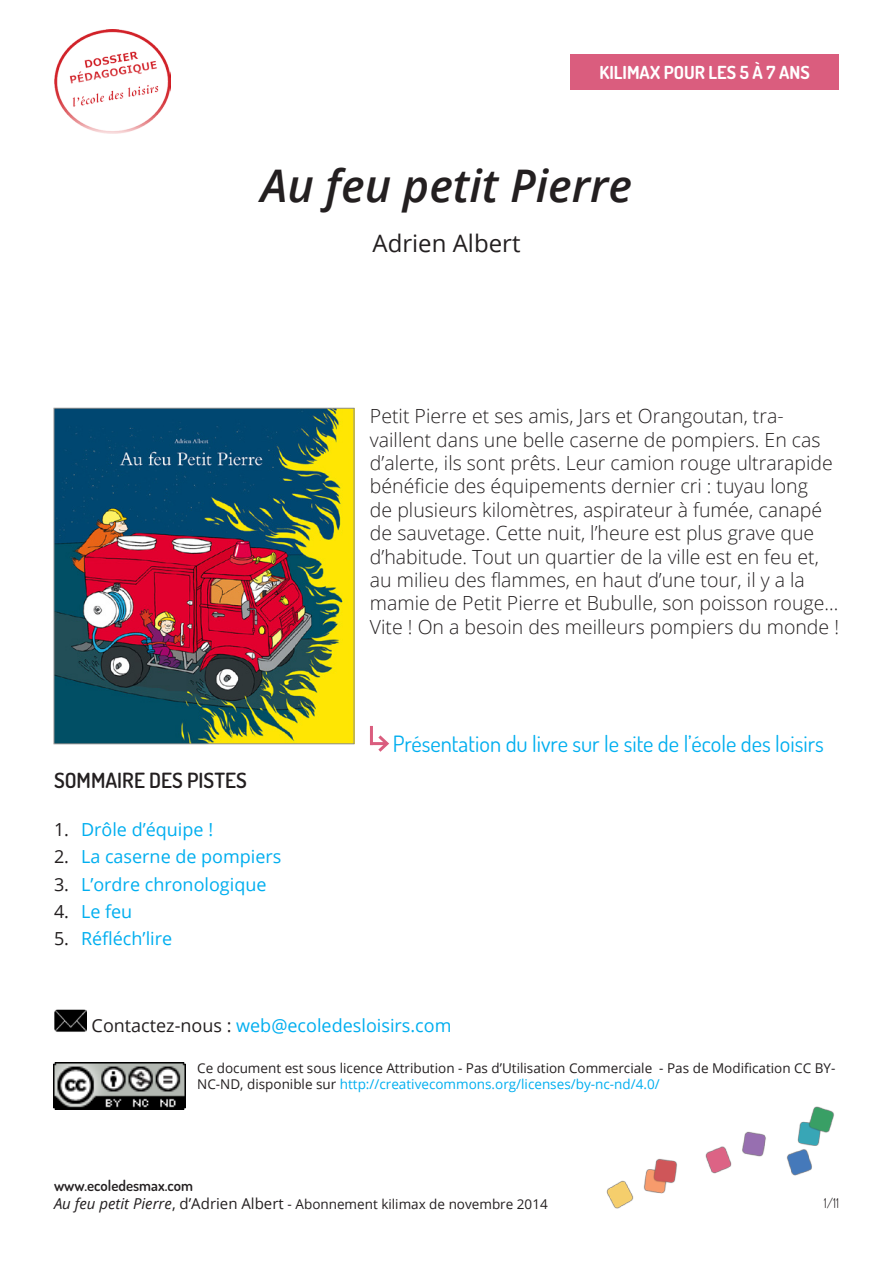
<style>
.page{position:relative;width:893px;height:1263px;background:#fff}
.page>*{position:absolute;margin:0;border:0;box-sizing:border-box;transform-origin:0 0}
.t1{font:italic 600 45px "Open Sans";color:#231f20}
.t2{font:24px "Open Sans";color:#231f20}
.t3{font:22.5px "Dosis";color:#00aeef}
.t4{font:600 21px "Dosis";color:#231f20}
.t5{font:300 19.5px/23.4px "Open Sans";color:#231f20}
.t6{font:18px "Open Sans";color:#00aeef}
.t7{font:700 18px "Dosis";color:#fff}
.t8{font:600 15px "Dosis";color:#231f20}
.Texte_courant{font:13.5px/16.2px "Open Sans";color:#231f20}
.t9{font:300 13.5px "Dosis";color:#231f20}
.s1{color:#231f20}
.s2{color:#00aeef}
.s3{font-style:italic;font-size:15px}
.s4{font-size:15px}
</style>
<div class="page">
<img style="left:54px;top:30px;width:117px;height:103px">
<img style="left:606px;top:1106px;width:228px;height:103px">
<img style="left:56px;top:410px;width:296px;height:332px">
<div style="left:54px;top:408px;width:300px;height:336px;border:1px solid #8d8d8d"></div>
<img style="left:54px;top:1009px;width:33px;height:23px">
<hr style="left:370px;top:726px;width:3px;height:19px;background:#da5d7e">
<hr style="left:370px;top:742px;width:17px;height:3px;background:#da5d7e">
<svg style="left:375px;top:735px;width:14px;height:17px"></svg>
<img style="left:54px;top:1063px;width:132px;height:46px">
<div style="left:570px;top:54px;width:269px;height:36px;background:#da5d7e"></div>
<p class="t7" style="left:599px;top:60px;width:212px">KILIMAX POUR LES 5 À 7 ANS</p>
<p class="t1" style="left:261px;top:154px;width:373px">Au feu petit Pierre</p>
<p class="t2" style="left:373px;top:227px;width:149px">Adrien Albert</p>
<p class="t5" style="left:370px;top:404px;width:471px">Petit Pierre et ses amis, Jars et Orangoutan, tra&shy;vaillent dans une belle caserne de pompiers. En cas d’alerte, ils sont prêts. Leur camion rouge ultrarapide bénéficie des équipements dernier cri : tuyau long<br>de plusieurs kilomètres, aspirateur à fumée, canapé de sauvetage. Cette nuit, l’heure est plus grave que d’habitude. Tout un quartier de la ville est en feu et, au milieu des flammes, en haut d’une tour, il y a la mamie de Petit Pierre et Bubulle, son poisson rouge… Vite ! On a besoin des meilleurs pompiers du monde !</p>
<p class="t4" style="left:54px;top:766px;width:194px">SOMMAIRE DES PISTES</p>
<p class="t6" style="left:54px;top:818px;width:161px"><span class="s1">1.</span> Drôle d’équipe !</p>
<p class="t6" style="left:54px;top:845px;width:229px"><span class="s1">2.</span> La caserne de pompiers</p>
<p class="t6" style="left:54px;top:872px;width:214px"><span class="s1">3.</span> L’ordre chronologique</p>
<p class="t6" style="left:54px;top:899px;width:80px"><span class="s1">4.</span> Le feu</p>
<p class="t6" style="left:54px;top:926px;width:120px"><span class="s1">5.</span> Réfléch’lire</p>
<p class="t3" style="left:393px;top:729px;width:432px">Présentation du livre sur le site de l’école des loisirs</p>
<p class="t6" style="left:92px;top:1013px;width:361px"><span class="s1">Contactez-nous :</span> web@ecoledesloisirs.com</p>
<p class="Texte_courant" style="left:197px;top:1060px;width:640px">Ce document est sous licence Attribution - Pas d’Utilisation Commerciale - Pas de Modification CC BY-<br>NC-ND, disponible sur <span class="s2">http://creativecommons.org/licenses/by-nc-nd/4.0/</span></p>
<p class="t8" style="left:54px;top:1176px;width:141px">www.ecoledesmax.com</p>
<p class="Texte_courant" style="left:54px;top:1195px;width:495px"><span class="s3">Au feu petit Pierre</span><span class="s4">, d’Adrien Albert</span> - Abonnement kilimax de novembre 2014</p>
<p class="t9" style="left:824px;top:1194px;width:17px">1/11</p>
</div>
